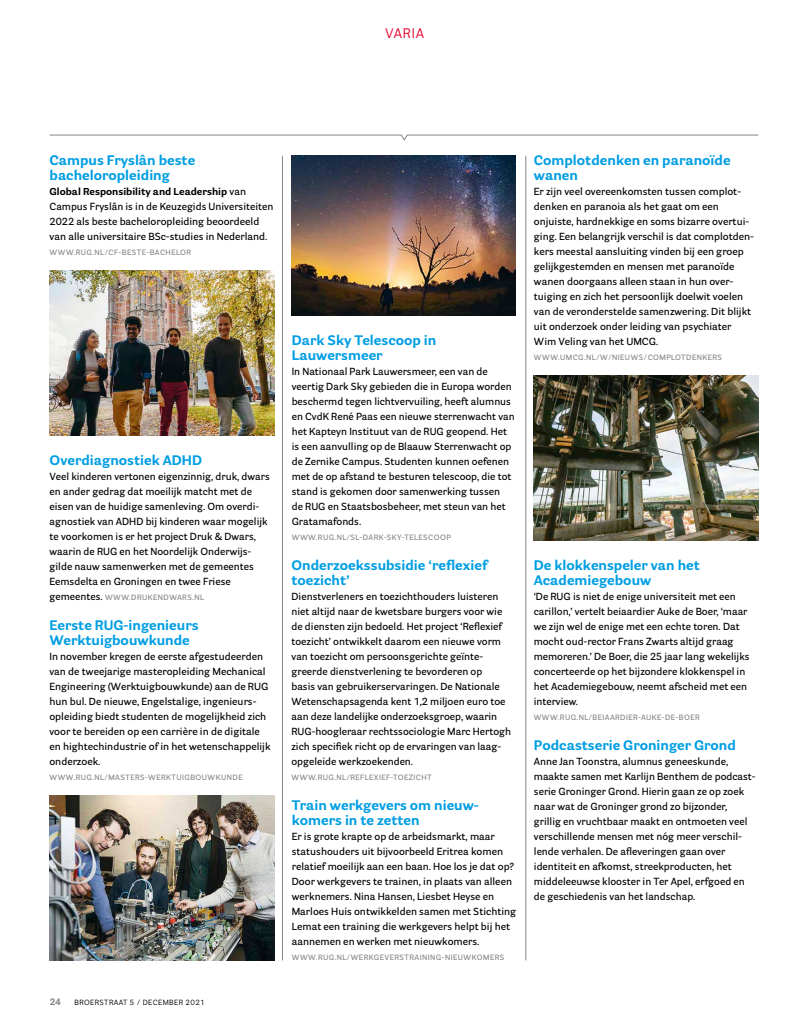
<style>
.page{position:relative;width:808px;height:1028px;background:#fff}
.page>*{position:absolute;margin:0;border:0;box-sizing:border-box;transform-origin:0 0}
.t1{font:700 13.75px/15px "Parry Grotesque";color:#009ee3}
.t2{font:13.75px "Parry Grotesque";letter-spacing:.06em;color:#e4032d}
.t3{font:600 10px/15px "Parry Grotesque";color:#000}
.t4{font:700 9.38px "Parry Grotesque";color:#878585}
.t5{font:600 7.5px "Parry Grotesque";letter-spacing:.06em;color:#878585}
.t6{font:7.5px "Parry Grotesque";letter-spacing:.06em;color:#000}
.s1{font-weight:700}
.s2{font-size:10px;color:#000}
</style>
<div class="page">
<svg style="left:49px;top:134px;width:710px;height:7px"></svg>
<hr style="left:282px;top:156px;width:1px;height:804px;background:#878585">
<img style="left:50px;top:270px;width:224px;height:165px">
<img style="left:291px;top:156px;width:225px;height:159px">
<img style="left:50px;top:795px;width:224px;height:165px">
<img style="left:534px;top:375px;width:224px;height:165px">
<hr style="left:525px;top:156px;width:1px;height:804px;background:#878585">
<h1 class="t2" style="left:385px;top:24px;width:40px">VARIA</h1>
<h1 class="t1" style="left:50px;top:152px;width:147px">Campus Fryslân beste bacheloropleiding</h1>
<p class="t3" style="left:50px;top:184px;width:225px"><span class="s1">Global Responsibility and Leadership</span> van Campus Fryslân is in de Keuzegids Universiteiten 2022 als beste bacheloropleiding beoordeeld van alle universitaire BSc-studies in Nederland.</p>
<p class="t5" style="left:50px;top:248px;width:143px">WWW.RUG.NL/CF-BESTE-BACHELOR</p>
<h1 class="t1" style="left:50px;top:452px;width:154px">Overdiagnostiek ADHD</h1>
<p class="t3" style="left:50px;top:469px;width:222px">Veel kinderen vertonen eigenzinnig, druk, dwars en ander gedrag dat moeilijk matcht met de eisen van de huidige samenleving. Om overdi&shy;agnostiek van ADHD bij kinderen waar mogelijk te voorkomen is er het project Druk &amp; Dwars, waarin de RUG en het Noordelijk Onderwijs&shy;gilde nauw samenwerken met de gemeentes Eemsdelta en Groningen en twee Friese</p>
<p class="t5" style="left:50px;top:593px;width:156px"><span class="s2">gemeentes.</span> WWW.DRUKENDWARS.NL</p>
<h1 class="t1" style="left:49px;top:617px;width:151px">Eerste RUG-ingenieurs<br>Werktuigbouwkunde</h1>
<p class="t3" style="left:49px;top:649px;width:223px">In november kregen de eerste afgestudeerden van de tweejarige masteropleiding Mechanical Engineering (Werktuigbouwkunde) aan de RUG hun bul. De nieuwe, Engelstalige, ingenieurs&shy;opleiding biedt studenten de mogelijkheid zich voor te bereiden op een carrière in de digitale en hightechindustrie of in het wetenschappelijk onderzoek.</p>
<p class="t5" style="left:49px;top:773px;width:195px">WWW.RUG.NL/MASTERS-WERKTUIGBOUWKUNDE</p>
<p class="t4" style="left:50px;top:996px;width:13px">24</p>
<p class="t6" style="left:74px;top:998px;width:132px">BROERSTRAAT 5 / DECEMBER 2021</p>
<h1 class="t1" style="left:292px;top:332px;width:146px">Dark Sky Telescoop in<br>Lauwersmeer</h1>
<p class="t3" style="left:292px;top:364px;width:225px">In Nationaal Park Lauwersmeer, een van de veertig Dark Sky gebieden die in Europa worden beschermd tegen lichtvervuiling, heeft alumnus en CvdK René Paas een nieuwe sterrenwacht van het Kapteyn Instituut van de RUG geopend. Het is een aanvulling op de Blaauw Sterrenwacht op de Zernike Campus. Studenten kunnen oefenen met de op afstand te besturen telescoop, die tot stand is gekomen door samenwerking tussen<br>de RUG en Staatsbosbeheer, met steun van het Gratamafonds.</p>
<p class="t5" style="left:292px;top:533px;width:161px">WWW.RUG.NL/SL-DARK-SKY-TELESCOOP</p>
<h1 class="t1" style="left:291px;top:557px;width:197px">Onderzoekssubsidie ‘reflexief toezicht’</h1>
<p class="t3" style="left:291px;top:589px;width:221px">Dienstverleners en toezichthouders luisteren niet altijd naar de kwetsbare burgers voor wie de diensten zijn bedoeld. Het project ‘Reflexief toezicht’ ontwikkelt daarom een nieuwe vorm van toezicht om persoonsgerichte geïnte&shy;greerde dienstverlening te bevorderen op<br>basis van gebruikerservaringen. De Nationale Wetenschapsagenda kent 1,2 miljoen euro toe aan deze landelijke onderzoeksgroep, waarin RUG-hoogleraar rechtssociologie Marc Hertogh zich specifiek richt op de ervaringen van laag&shy;opgeleide werkzoekenden.</p>
<p class="t5" style="left:291px;top:773px;width:142px">WWW.RUG.NL/REFLEXIEF-TOEZICHT</p>
<h1 class="t1" style="left:292px;top:797px;width:189px">Train werkgevers om nieuw&shy;komers in te zetten</h1>
<p class="t3" style="left:292px;top:829px;width:226px">Er is grote krapte op de arbeidsmarkt, maar statushouders uit bijvoorbeeld Eritrea komen relatief moeilijk aan een baan. Hoe los je dat op?<br>Door werkgevers te trainen, in plaats van alleen werknemers. Nina Hansen, Liesbet Heyse en Marloes Huis ontwikkelden samen met Stichting Lemat een training die werkgevers helpt bij het aannemen en werken met nieuwkomers.</p>
<p class="t5" style="left:292px;top:953px;width:214px">WWW.RUG.NL/WERKGEVERSTRAINING-NIEUWKOMERS</p>
<h1 class="t1" style="left:534px;top:152px;width:198px">Complotdenken en paranoïde wanen</h1>
<p class="t3" style="left:534px;top:184px;width:221px">Er zijn veel overeenkomsten tussen complot&shy;denken en paranoia als het gaat om een onjuiste, hardnekkige en soms bizarre overtui&shy;ging. Een belangrijk verschil is dat complotden&shy;kers meestal aansluiting vinden bij een groep gelijkgestemden en mensen met paranoïde wanen doorgaans alleen staan in hun over&shy;tuiging en zich het persoonlijk doelwit voelen van de veronderstelde samenzwering. Dit blijkt uit onderzoek onder leiding van psychiater Wim Veling van het UMCG.</p>
<p class="t5" style="left:534px;top:353px;width:190px">WWW.UMCG.NL/W/NIEUWS/COMPLOTDENKERS</p>
<h1 class="t1" style="left:534px;top:557px;width:168px">De klokkenspeler van het<br>Academiegebouw</h1>
<p class="t3" style="left:534px;top:589px;width:217px">‘De RUG is niet de enige universiteit met een carillon,’ vertelt beiaardier Auke de Boer, ‘maar we zijn wel de enige met een echte toren. Dat mocht oud-rector Frans Zwarts altijd graag memoreren.’ De Boer, die 25 jaar lang wekelijks concerteerde op het bijzondere klokkenspel in het Academiegebouw, neemt afscheid met een interview.</p>
<p class="t5" style="left:534px;top:713px;width:168px">WWW.RUG.NL/BEIAARDIER-AUKE-DE-BOER</p>
<h1 class="t1" style="left:534px;top:737px;width:204px">Podcastserie Groninger Grond</h1>
<p class="t3" style="left:534px;top:754px;width:223px">Anne Jan Toonstra, alumnus geneeskunde, maakte samen met Karlijn Benthem de podcast&shy;serie Groninger Grond. Hierin gaan ze op zoek naar wat de Groninger grond zo bijzonder, grillig en vruchtbaar maakt en ontmoeten veel verschillende mensen met nóg meer verschil&shy;lende verhalen. De afleveringen gaan over identiteit en afkomst, streekproducten, het middeleeuwse klooster in Ter Apel, erfgoed en de geschiedenis van het landschap.</p>
</div>
